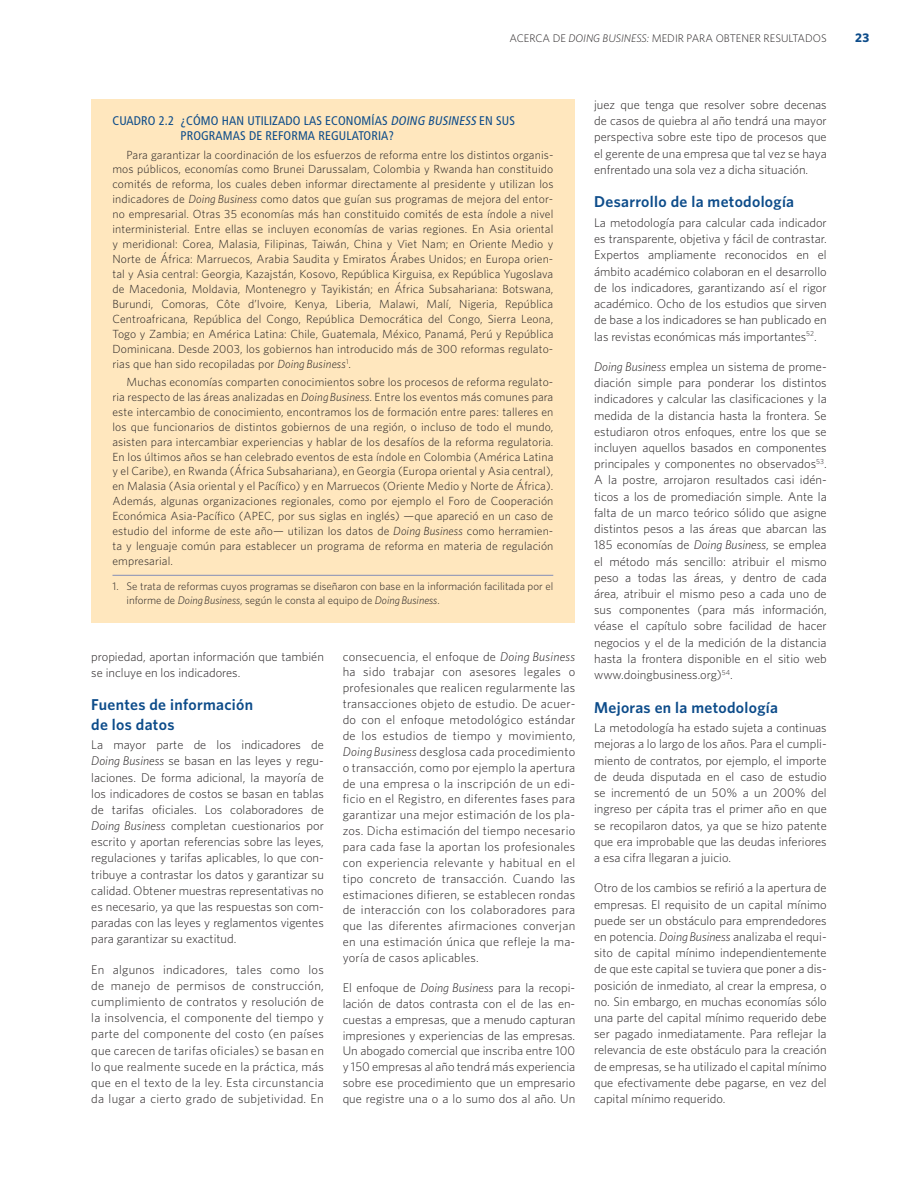
<style>
.page{position:relative;width:918px;height:1188px;background:#fff}
.page>*{position:absolute;margin:0;border:0;box-sizing:border-box;transform-origin:0 0}
.t1{font:600 15.75px/19.4px "Whitney";letter-spacing:.02em;color:#0d4c8a}
.t2{font:300 12.6px/16.2px "Whitney";color:#231f20;text-align:justify}
.t3{font:condensed 12.6px/15.1px "Frutiger";letter-spacing:.01em;color:#0d4c8a}
.t4{font:700 12.6px "Whitney";color:#0d4c8a}
.t5{font:300 11.85px/15px "Whitney";letter-spacing:.01em;color:#231f20;text-align:justify}
.t6{font:300 10.95px/14.1px "Whitney";color:#231f20}
.s1{font-style:italic}
</style>
<div class="page">
<div style="left:91px;top:99px;width:483px;height:523px;background:#ffe7be"></div>
<hr style="left:112px;top:575px;width:441px;height:1px;background:#838eb7">
<p class="t6" style="left:509px;top:32px;width:319px">ACERCA DE <span class="s1">DOING BUSINESS:</span> MEDIR PARA OBTENER RESULTADOS</p>
<p class="t4" style="left:855px;top:32px;width:16px">23</p>
<p class="t3" style="left:181px;top:114px;width:336px;text-indent:-68px">CUADRO 2.2 ¿CÓMO HAN UTILIZADO LAS ECONOMÍAS <span class="s1">DOING BUSINESS</span> EN SUS<br>PROGRAMAS DE REFORMA REGULATORIA?</p>
<p class="t5" style="left:113px;top:148px;width:442px;text-indent:14px">Para garantizar la coordinación de los esfuerzos de reforma entre los distintos organis&shy;mos públicos, economías como Brunei Darussalam, Colombia y Rwanda han constituido comités de reforma, los cuales deben informar directamente al presidente y utilizan los indicadores de <span class="s1">Doing Business</span> como datos que guían sus programas de mejora del entor&shy;no empresarial. Otras 35 economías más han constituido comités de esta índole a nivel interministerial. Entre ellas se incluyen economías de varias regiones. En Asia oriental y meridional: Corea, Malasia, Filipinas, Taiwán, China y Viet Nam; en Oriente Medio y Norte de África: Marruecos, Arabia Saudita y Emiratos Árabes Unidos; en Europa orien&shy;tal y Asia central: Georgia, Kazajstán, Kosovo, República Kirguisa, ex República Yugoslava de Macedonia, Moldavia, Montenegro y Tayikistán; en África Subsahariana: Botswana, Burundi, Comoras, Côte d’Ivoire, Kenya, Liberia, Malawi, Malí, Nigeria, República Centroafricana, República del Congo, República Democrática del Congo, Sierra Leona, Togo y Zambia; en América Latina: Chile, Guatemala, México, Panamá, Perú y República Dominicana. Desde 2003, los gobiernos han introducido más de 300 reformas regulato&shy;rias que han sido recopiladas por <span class="s1">Doing Business</span><sup>1</sup>.</p>
<p class="t5" style="left:112px;top:375px;width:442px;text-indent:14px">Muchas economías comparten conocimientos sobre los procesos de reforma regulato&shy;ria respecto de las áreas analizadas en <span class="s1">Doing Business</span>. Entre los eventos más comunes para este intercambio de conocimiento, encontramos los de formación entre pares: talleres en los que funcionarios de distintos gobiernos de una región, o incluso de todo el mundo, asisten para intercambiar experiencias y hablar de los desafíos de la reforma regulatoria.<br>En los últimos años se han celebrado eventos de esta índole en Colombia (América Latina y el Caribe), en Rwanda (África Subsahariana), en Georgia (Europa oriental y Asia central), en Malasia (Asia oriental y el Pacífico) y en Marruecos (Oriente Medio y Norte de África).<br>Además, algunas organizaciones regionales, como por ejemplo el Foro de Cooperación Económica Asia-Pacífico (APEC, por sus siglas en inglés) —que apareció en un caso de estudio del informe de este año— utilizan los datos de <span class="s1">Doing Business</span> como herramien&shy;ta y lenguaje común para establecer un programa de reforma en materia de regulación empresarial.</p>
<p class="t6" style="left:127px;top:580px;width:428px;text-indent:-14px">1. Se trata de reformas cuyos programas se diseñaron con base en la información facilitada por el informe de <span class="s1">Doing Business</span>, según le consta al equipo de <span class="s1">Doing Business</span>.</p>
<p class="t2" style="left:91px;top:649px;width:234px">propiedad, aportan información que también se incluye en los indicadores.</p>
<p class="t1" style="left:91px;top:696px;width:163px">Fuentes de información de los datos</p>
<p class="t2" style="left:91px;top:738px;width:234px">La mayor parte de los indicadores de <span class="s1">Doing Business</span> se basan en las leyes y regu&shy;laciones. De forma adicional, la mayoría de los indicadores de costos se basan en tablas de tarifas oficiales. Los colaboradores de <span class="s1">Doing Business</span> completan cuestionarios por escrito y aportan referencias sobre las leyes, regulaciones y tarifas aplicables, lo que con&shy;tribuye a contrastar los datos y garantizar su calidad. Obtener muestras representativas no es necesario, ya que las respuestas son com&shy;paradas con las leyes y reglamentos vigentes para garantizar su exactitud.</p>
<p class="t2" style="left:91px;top:962px;width:234px">En algunos indicadores, tales como los de manejo de permisos de construcción, cumplimiento de contratos y resolución de la insolvencia, el componente del tiempo y parte del componente del costo (en países que carecen de tarifas oficiales) se basan en lo que realmente sucede en la práctica, más que en el texto de la ley. Esta circunstancia da lugar a cierto grado de subjetividad. En</p>
<p class="t2" style="left:343px;top:649px;width:234px">consecuencia, el enfoque de <span class="s1">Doing Business </span>ha sido trabajar con asesores legales o profesionales que realicen regularmente las transacciones objeto de estudio. De acuer&shy;do con el enfoque metodológico estándar de los estudios de tiempo y movimiento, <span class="s1">Doing Business</span> desglosa cada procedimiento o transacción, como por ejemplo la apertura de una empresa o la inscripción de un edi&shy;ficio en el Registro, en diferentes fases para garantizar una mejor estimación de los pla&shy;zos. Dicha estimación del tiempo necesario para cada fase la aportan los profesionales con experiencia relevante y habitual en el tipo concreto de transacción. Cuando las estimaciones difieren, se establecen rondas de interacción con los colaboradores para que las diferentes afirmaciones converjan en una estimación única que refleje la ma&shy;yoría de casos aplicables.</p>
<p class="t2" style="left:343px;top:981px;width:234px">El enfoque de <span class="s1">Doing Business</span> para la recopi&shy;lación de datos contrasta con el de las en&shy;cuestas a empresas, que a menudo capturan impresiones y experiencias de las empresas.<br>Un abogado comercial que inscriba entre 100 y 150 empresas al año tendrá más experiencia sobre ese procedimiento que un empresario que registre una o a lo sumo dos al año. Un</p>
<p class="t2" style="left:594px;top:97px;width:234px">juez que tenga que resolver sobre decenas de casos de quiebra al año tendrá una mayor perspectiva sobre este tipo de procesos que el gerente de una empresa que tal vez se haya enfrentado una sola vez a dicha situación.</p>
<p class="t1" style="left:594px;top:193px;width:202px">Desarrollo de la metodología</p>
<p class="t2" style="left:594px;top:216px;width:234px">La metodología para calcular cada indicador es transparente, objetiva y fácil de contrastar.<br>Expertos ampliamente reconocidos en el ámbito académico colaboran en el desarrollo de los indicadores, garantizando así el rigor académico. Ocho de los estudios que sirven de base a los indicadores se han publicado en las revistas económicas más importantes<sup>52</sup>.</p>
<p class="t2" style="left:594px;top:359px;width:234px"><span class="s1">Doing Business</span> emplea un sistema de prome&shy;diación simple para ponderar los distintos indicadores y calcular las clasificaciones y la medida de la distancia hasta la frontera. Se estudiaron otros enfoques, entre los que se incluyen aquellos basados en componentes principales y componentes no observados<sup>53</sup>.<br>A la postre, arrojaron resultados casi idén&shy;ticos a los de promediación simple. Ante la falta de un marco teórico sólido que asigne distintos pesos a las áreas que abarcan las 185 economías de <span class="s1">Doing Business</span>, se emplea el método más sencillo: atribuir el mismo peso a todas las áreas, y dentro de cada área, atribuir el mismo peso a cada uno de sus componentes (para más información, véase el capítulo sobre facilidad de hacer negocios y el de la medición de la distancia hasta la frontera disponible en el sitio web www.doingbusiness.org)<sup>54</sup>.</p>
<p class="t1" style="left:594px;top:699px;width:185px">Mejoras en la metodología</p>
<p class="t2" style="left:594px;top:721px;width:234px">La metodología ha estado sujeta a continuas mejoras a lo largo de los años. Para el cumpli&shy;miento de contratos, por ejemplo, el importe de deuda disputada en el caso de estudio se incrementó de un 50% a un 200% del ingreso per cápita tras el primer año en que se recopilaron datos, ya que se hizo patente que era improbable que las deudas inferiores a esa cifra llegaran a juicio.</p>
<p class="t2" style="left:594px;top:881px;width:234px">Otro de los cambios se refirió a la apertura de empresas. El requisito de un capital mínimo puede ser un obstáculo para emprendedores en potencia. <span class="s1">Doing Business</span> analizaba el requi&shy;sito de capital mínimo independientemente de que este capital se tuviera que poner a dis&shy;posición de inmediato, al crear la empresa, o no. Sin embargo, en muchas economías sólo una parte del capital mínimo requerido debe ser pagado inmediatamente. Para reflejar la relevancia de este obstáculo para la creación de empresas, se ha utilizado el capital mínimo que efectivamente debe pagarse, en vez del capital mínimo requerido.</p>
</div>
